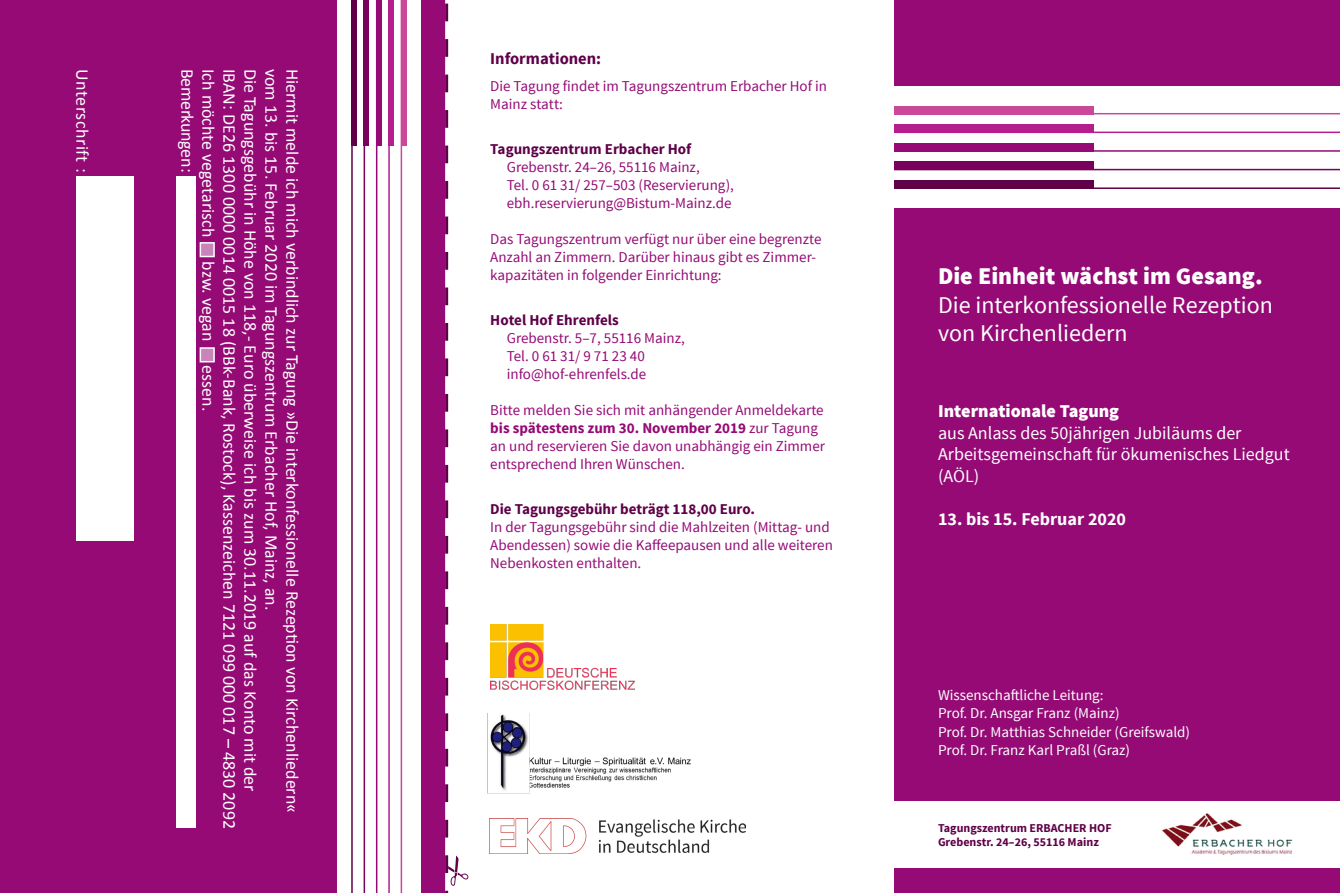
<style>
.page{position:relative;width:1340px;height:893px;background:#fff}
.page>*{position:absolute;margin:0;border:0;box-sizing:border-box;transform-origin:0 0}
.t1{font:24px/28.8px "Source Sans Pro";color:#fff}
.t2{font:900 24px "Source Sans Pro";color:#fff}
.t3{font:18px "Calibri";color:#fff}
.t4{font:18px/21.6px "Source Sans Pro";color:#fff}
.t5{font:900 18px "Source Sans Pro";color:#fff}
.t6{font:700 18px "Source Sans Pro";color:#fff}
.t7{font:18px "Calibri";letter-spacing:.03em;color:#fff}
.t8{font:18px "Calibri";letter-spacing:-.02em;color:#fff}
.t9{font:700 16.5px "Source Sans Pro";color:#5f0048}
.t10{font:15px/18px "Source Sans Pro";color:#950a75}
.t11{font:15px "Source Sans Pro";color:#fff}
.t12{font:700 15px "Source Sans Pro";color:#5f0048}
.t13{font:700 12px "Source Sans Pro";color:#5f0048}
.s1{font-weight:700}
</style>
<div class="page">
<div style="left:894px;top:0;width:445px;height:893px;background:#950a75"></div>
<div style="left:891px;top:801px;width:448px;height:66px;background:#fff"></div>
<div style="left:891px;top:87px;width:448px;height:121px;background:#fff"></div>
<div style="left:894px;top:106px;width:200px;height:8px;background:#c9489a"></div>
<hr style="left:894px;top:113px;width:445px;height:1px;background:#c9489a">
<div style="left:894px;top:125px;width:200px;height:8px;background:#b41e8d"></div>
<hr style="left:894px;top:132px;width:445px;height:1px;background:#b41e8d">
<div style="left:894px;top:143px;width:200px;height:8px;background:#950a75"></div>
<hr style="left:894px;top:150px;width:445px;height:2px;background:#950a75">
<div style="left:894px;top:162px;width:200px;height:8px;background:#79015e"></div>
<hr style="left:894px;top:169px;width:445px;height:1px;background:#79015e">
<div style="left:894px;top:180px;width:200px;height:9px;background:#5f0048"></div>
<hr style="left:894px;top:187px;width:445px;height:2px;background:#5f0048">
<img style="left:1162px;top:813px;width:131px;height:42px">
<div style="left:0;top:0;width:446px;height:893px;background:#950a75"></div>
<div style="left:337px;top:0;width:83px;height:893px;background:#fff"></div>
<div style="left:401px;top:0;width:5px;height:145px;background:#c9489a"></div>
<hr style="left:400px;top:0;width:2px;height:893px;background:#c9489a">
<div style="left:388px;top:0;width:6px;height:145px;background:#b41e8d"></div>
<hr style="left:388px;top:0;width:2px;height:893px;background:#b41e8d">
<div style="left:376px;top:0;width:5px;height:145px;background:#950a75"></div>
<hr style="left:376px;top:0;width:1px;height:893px;background:#950a75">
<div style="left:364px;top:0;width:5px;height:145px;background:#79015e"></div>
<hr style="left:363px;top:0;width:2px;height:893px;background:#79015e">
<div style="left:351px;top:0;width:6px;height:145px;background:#5f0048"></div>
<hr style="left:351px;top:0;width:2px;height:893px;background:#5f0048">
<svg style="left:445px;top:0;width:23px;height:893px"></svg>
<div style="left:200px;top:243px;width:14px;height:13px;background:#c984b9"></div>
<div style="left:200px;top:242px;width:15px;height:15px;border:2px solid #fff"></div>
<div style="left:200px;top:348px;width:14px;height:14px;background:#c984b9"></div>
<div style="left:200px;top:347px;width:15px;height:15px;border:2px solid #fff"></div>
<div style="left:176px;top:176px;width:19px;height:652px;background:#fff"></div>
<div style="left:77px;top:176px;width:57px;height:365px;background:#fff"></div>
<img style="left:487px;top:714px;width:204px;height:80px">
<img style="left:490px;top:819px;width:255px;height:35px">
<img style="left:490px;top:625px;width:144px;height:65px">
<p class="t7" style="left:93px;top:69px;width:105px;rotate:90deg">Unterschrift :</p>
<p class="t3" style="left:219px;top:69px;width:170px;rotate:90deg">Ich möchte vegetarisch</p>
<p class="t3" style="left:240px;top:69px;width:761px;rotate:90deg">IBAN: DE26 1300 0000 0014 0015 18 (BBk-Bank, Rostock), Kassenzeichen 7121 099 000 017 – 4830 2092</p>
<p class="t3" style="left:261px;top:69px;width:724px;rotate:90deg">Die Tagungsgebühr in Höhe von 118,- Euro überweise ich bis zum 30.11.2019 auf das Konto mit der</p>
<p class="t3" style="left:282px;top:69px;width:543px;rotate:90deg">vom 13. bis 15. Februar 2020 im Tagungszentrum Erbacher Hof, Mainz, an.</p>
<p class="t3" style="left:303px;top:69px;width:746px;rotate:90deg">Hiermit melde ich mich verbindlich zur Tagung »Die interkonfessionelle Rezeption von Kirchenliedern«</p>
<p class="t8" style="left:198px;top:69px;width:105px;rotate:90deg">Bemerkungen:</p>
<p class="t3" style="left:219px;top:261px;width:81px;rotate:90deg">bzw. vegan</p>
<p class="t3" style="left:219px;top:365px;width:47px;rotate:90deg">essen.</p>
<p class="t9" style="left:490px;top:48px;width:112px">Informationen:</p>
<p class="t10" style="left:490px;top:77px;width:338px">Die Tagung findet im Tagungszentrum Erbacher Hof in<br>Mainz statt:</p>
<p class="t12" style="left:490px;top:139px;width:202px">Tagungszentrum Erbacher Hof</p>
<p class="t10" style="left:507px;top:158px;width:194px">Grebenstr. 24–26, 55116 Mainz,</p>
<p class="t10" style="left:507px;top:176px;width:229px">Tel. 0 61 31/ 257–503 (Reservierung),</p>
<p class="t10" style="left:507px;top:194px;width:226px">ebh.reservierung@Bistum-Mainz.de</p>
<p class="t10" style="left:490px;top:230px;width:333px">Das Tagungszentrum verfügt nur über eine begrenzte<br>Anzahl an Zimmern. Darüber hinaus gibt es Zimmer&shy;kapazitäten in folgender Einrichtung:</p>
<p class="t12" style="left:490px;top:310px;width:130px">Hotel Hof Ehrenfels</p>
<p class="t10" style="left:507px;top:329px;width:179px">Grebenstr. 5–7, 55116 Mainz,</p>
<p class="t10" style="left:507px;top:347px;width:139px">Tel. 0 61 31/ 9 71 23 40</p>
<p class="t10" style="left:507px;top:365px;width:141px">info@hof-ehrenfels.de</p>
<p class="t10" style="left:490px;top:401px;width:335px">Bitte melden Sie sich mit anhängender Anmeldekarte</p>
<p class="t10" style="left:490px;top:419px;width:336px"><span class="s1">bis spätestens zum 30. November 2019</span> zur Tagung an und reservieren Sie davon unabhängig ein Zimmer entsprechend Ihren Wünschen.</p>
<p class="t12" style="left:490px;top:499px;width:266px">Die Tagungsgebühr beträgt 118,00 Euro.</p>
<p class="t10" style="left:490px;top:518px;width:344px">In der Tagungsgebühr sind die Mahlzeiten (Mittag- und<br>Abendessen) sowie die Kaffeepausen und alle weiteren<br>Nebenkosten enthalten.</p>
<p class="t2" style="left:938px;top:260px;width:326px">Die Einheit wächst im Gesang.</p>
<p class="t1" style="left:938px;top:291px;width:336px">Die interkonfessionelle Rezeption von Kirchenliedern</p>
<p class="t5" style="left:938px;top:399px;width:183px">Internationale Tagung</p>
<p class="t4" style="left:938px;top:422px;width:353px">aus Anlass des 50jährigen Jubiläums der<br>Arbeitsgemeinschaft für ökumenisches Liedgut (AÖL)</p>
<p class="t6" style="left:938px;top:507px;width:189px">13. bis 15. Februar 2020</p>
<p class="t11" style="left:938px;top:685px;width:167px">Wissenschaftliche Leitung:</p>
<p class="t11" style="left:938px;top:703px;width:183px">Prof. Dr. Ansgar Franz (Mainz)</p>
<p class="t11" style="left:938px;top:723px;width:254px">Prof. Dr. Matthias Schneider (Greifswald)</p>
<p class="t11" style="left:938px;top:741px;width:194px">Prof. Dr. Franz Karl Praßl (Graz)</p>
<p class="t13" style="left:938px;top:820px;width:175px">Tagungszentrum ERBACHER HOF</p>
<p class="t13" style="left:938px;top:834px;width:162px">Grebenstr. 24–26, 55116 Mainz</p>
</div>
